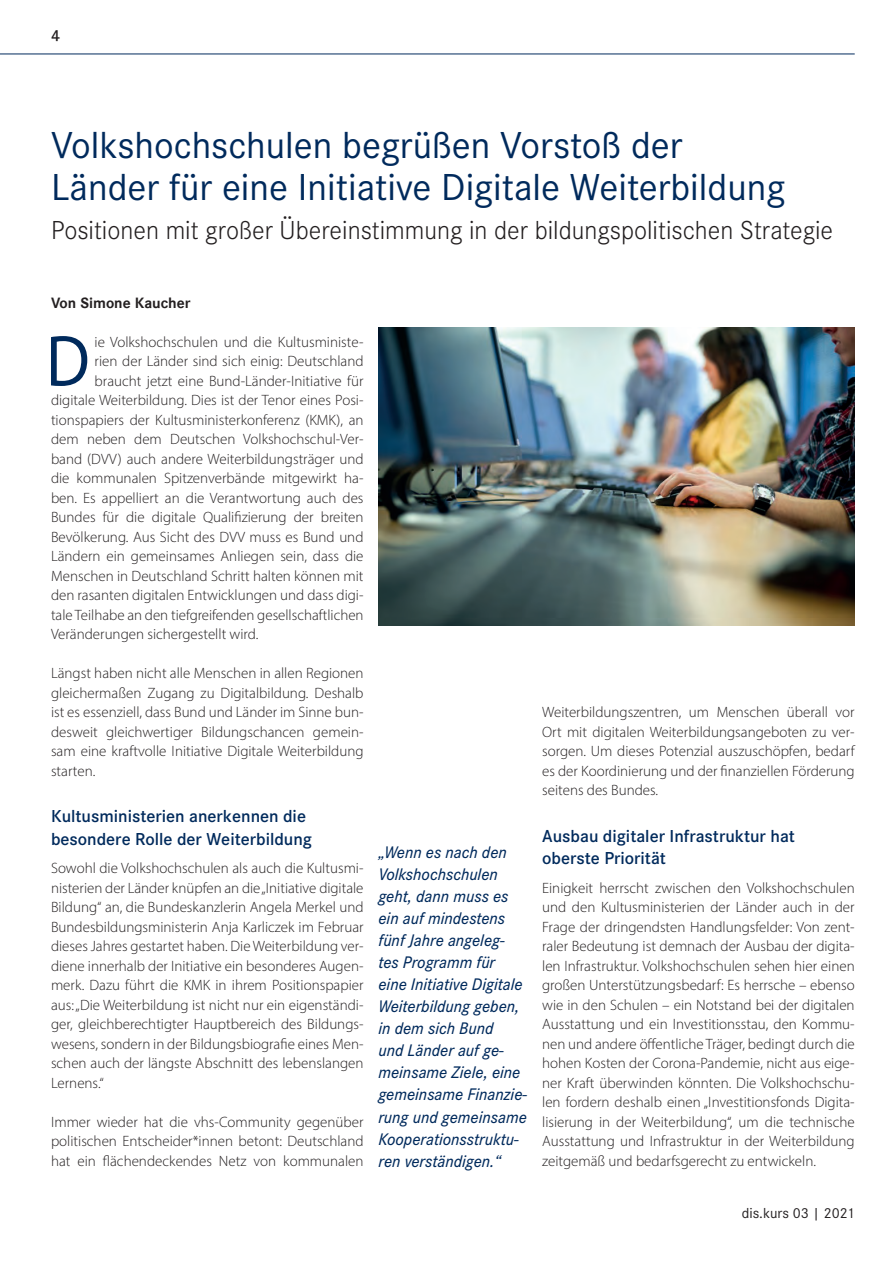
<style>
.page{position:relative;width:893px;height:1263px;background:#fff}
.page>*{position:absolute;margin:0;border:0;box-sizing:border-box;transform-origin:0 0}
._06A-Initial_normal{font:72.9px "Myriad Pro";color:#002a5c;scale:.9 1}
._01B-Headline{font:39px/42px "Corporate S";color:#002a5c}
._02B-Subline{font:300 27px "Corporate S";color:#231f20}
._03B-ZUE{font:600 18px/22.5px "Corporate S";color:#002a5c}
._03C-Zitat{font:italic 500 17.4px/22px "Corporate S";color:#002a5c;scale:.96 1}
.t1{font:600 16.5px "Corporate S";color:#231f20}
._01A-fliesstext{font:300 15px/19.5px "Myriad Pro";color:#231f20;text-align:justify}
._06A-Initial_normal-2{font:300 15px "Myriad Pro";color:#231f20}
.t2{font:15px "Corporate S";color:#231f20}
._00D-vonAutor{font:700 14.7px "Corporate SBQ";color:#231f20}
</style>
<div class="page">
<hr style="left:0;top:54px;width:855px;height:1px;background:#002a5c">
<img style="left:378px;top:327px;width:477px;height:298px">
<p class="t1" style="left:51px;top:26px;width:11px">4</p>
<p class="_01B-Headline" style="left:51px;top:124px;width:736px">Volkshochschulen begrüßen Vorstoß der<br>Länder für eine Initiative Digitale Weiterbildung</p>
<p class="_02B-Subline" style="left:51px;top:212px;width:784px">Positionen mit großer Übereinstimmung in der bildungspolitischen Strategie</p>
<p class="_00D-vonAutor" style="left:51px;top:293px;width:141px">Von Simone Kaucher</p>
<p class="_06A-Initial_normal" style="left:46px;top:316px;width:50px">D</p>
<p class="_06A-Initial_normal-2" style="left:95px;top:332px;width:270px">ie Volkshochschulen und die Kultusministe-</p>
<p class="_06A-Initial_normal-2" style="left:95px;top:352px;width:270px">rien der Länder sind sich einig: Deutschland</p>
<p class="_06A-Initial_normal-2" style="left:95px;top:371px;width:270px">braucht jetzt eine Bund-Länder-Initiative für</p>
<p class="_06A-Initial_normal-2" style="left:51px;top:391px;width:314px">digitale Weiterbildung. Dies ist der Tenor eines Posi-</p>
<p class="_06A-Initial_normal-2" style="left:51px;top:410px;width:314px">tionspapiers der Kultusministerkonferenz (KMK), an</p>
<p class="_06A-Initial_normal-2" style="left:51px;top:430px;width:314px">dem neben dem Deutschen Volkshochschul-Ver-</p>
<p class="_06A-Initial_normal-2" style="left:51px;top:449px;width:314px">band (DVV) auch andere Weiterbildungsträger und</p>
<p class="_06A-Initial_normal-2" style="left:51px;top:469px;width:314px">die kommunalen Spitzenverbände mitgewirkt ha-</p>
<p class="_06A-Initial_normal-2" style="left:51px;top:488px;width:314px">ben. Es appelliert an die Verantwortung auch des</p>
<p class="_06A-Initial_normal-2" style="left:51px;top:508px;width:314px">Bundes für die digitale Qualifizierung der breiten</p>
<p class="_06A-Initial_normal-2" style="left:51px;top:527px;width:314px">Bevölkerung. Aus Sicht des DVV muss es Bund und</p>
<p class="_06A-Initial_normal-2" style="left:51px;top:547px;width:314px">Ländern ein gemeinsames Anliegen sein, dass die</p>
<p class="_06A-Initial_normal-2" style="left:51px;top:566px;width:314px">Menschen in Deutschland Schritt halten können mit</p>
<p class="_06A-Initial_normal-2" style="left:51px;top:586px;width:314px">den rasanten digitalen Entwicklungen und dass digi-</p>
<p class="_06A-Initial_normal-2" style="left:51px;top:605px;width:314px">tale Teilhabe an den tiefgreifenden gesellschaftlichen</p>
<p class="_06A-Initial_normal-2" style="left:51px;top:625px;width:209px">Veränderungen sichergestellt wird.</p>
<p class="_01A-fliesstext" style="left:51px;top:663px;width:314px">Längst haben nicht alle Menschen in allen Regionen gleichermaßen Zugang zu Digitalbildung. Deshalb ist es essenziell, dass Bund und Länder im Sinne bun&shy;desweit gleichwertiger Bildungschancen gemein&shy;sam eine kraftvolle Initiative Digitale Weiterbildung starten.</p>
<p class="_03B-ZUE" style="left:51px;top:805px;width:263px">Kultusministerien anerkennen die besondere Rolle der Weiterbildung</p>
<p class="_01A-fliesstext" style="left:51px;top:858px;width:314px">Sowohl die Volkshochschulen als auch die Kultusmi&shy;nisterien der Länder knüpfen an die „Initiative digitale Bildung“ an, die Bundeskanzlerin Angela Merkel und Bundesbildungsministerin Anja Karliczek im Februar dieses Jahres gestartet haben. Die Weiterbildung ver&shy;diene innerhalb der Initiative ein besonderes Augen&shy;merk. Dazu führt die KMK in ihrem Positionspapier aus: „Die Weiterbildung ist nicht nur ein eigenständi&shy;ger, gleichberechtigter Hauptbereich des Bildungs&shy;wesens, sondern in der Bildungsbiografie eines Men&shy;schen auch der längste Abschnitt des lebenslangen Lernens.“</p>
<p class="_01A-fliesstext" style="left:51px;top:1112px;width:314px">Immer wieder hat die vhs-Community gegenüber politischen Entscheider*innen betont: Deutschland hat ein flächendeckendes Netz von kommunalen</p>
<p class="_03C-Zitat" style="left:378px;top:841px;width:156px">„Wenn es nach den<br>Volkshochschulen geht, dann muss es ein auf mindestens fünf Jahre angeleg&shy;tes Programm für eine Initiative Digitale<br>Weiterbildung geben, in dem sich Bund<br>und Länder auf ge&shy;meinsame Ziele, eine gemeinsame Finanzie&shy;rung und gemeinsame<br>Kooperationsstruktu&shy;ren verständigen.“</p>
<p class="_01A-fliesstext" style="left:542px;top:702px;width:314px">Weiterbildungszentren, um Menschen überall vor Ort mit digitalen Weiterbildungsangeboten zu ver&shy;sorgen. Um dieses Potenzial auszuschöpfen, bedarf es der Koordinierung und der finanziellen Förderung seitens des Bundes.</p>
<p class="_03B-ZUE" style="left:542px;top:824px;width:254px">Ausbau digitaler Infrastruktur hat oberste Priorität</p>
<p class="_01A-fliesstext" style="left:542px;top:878px;width:314px">Einigkeit herrscht zwischen den Volkshochschulen und den Kultusministerien der Länder auch in der Frage der dringendsten Handlungsfelder: Von zent&shy;raler Bedeutung ist demnach der Ausbau der digita&shy;len Infrastruktur. Volkshochschulen sehen hier einen großen Unterstützungsbedarf: Es herrsche – ebenso wie in den Schulen – ein Notstand bei der digitalen Ausstattung und ein Investitionsstau, den Kommu&shy;nen und andere öffentliche Träger, bedingt durch die hohen Kosten der Corona-Pandemie, nicht aus eige&shy;ner Kraft überwinden könnten. Die Volkshochschu&shy;len fordern deshalb einen „Investitionsfonds Digita&shy;lisierung in der Weiterbildung“, um die technische Ausstattung und Infrastruktur in der Weiterbildung zeitgemäß und bedarfsgerecht zu entwickeln.</p>
<p class="t2" style="left:742px;top:1204px;width:114px">dis.kurs 03 | 2021</p>
</div>
